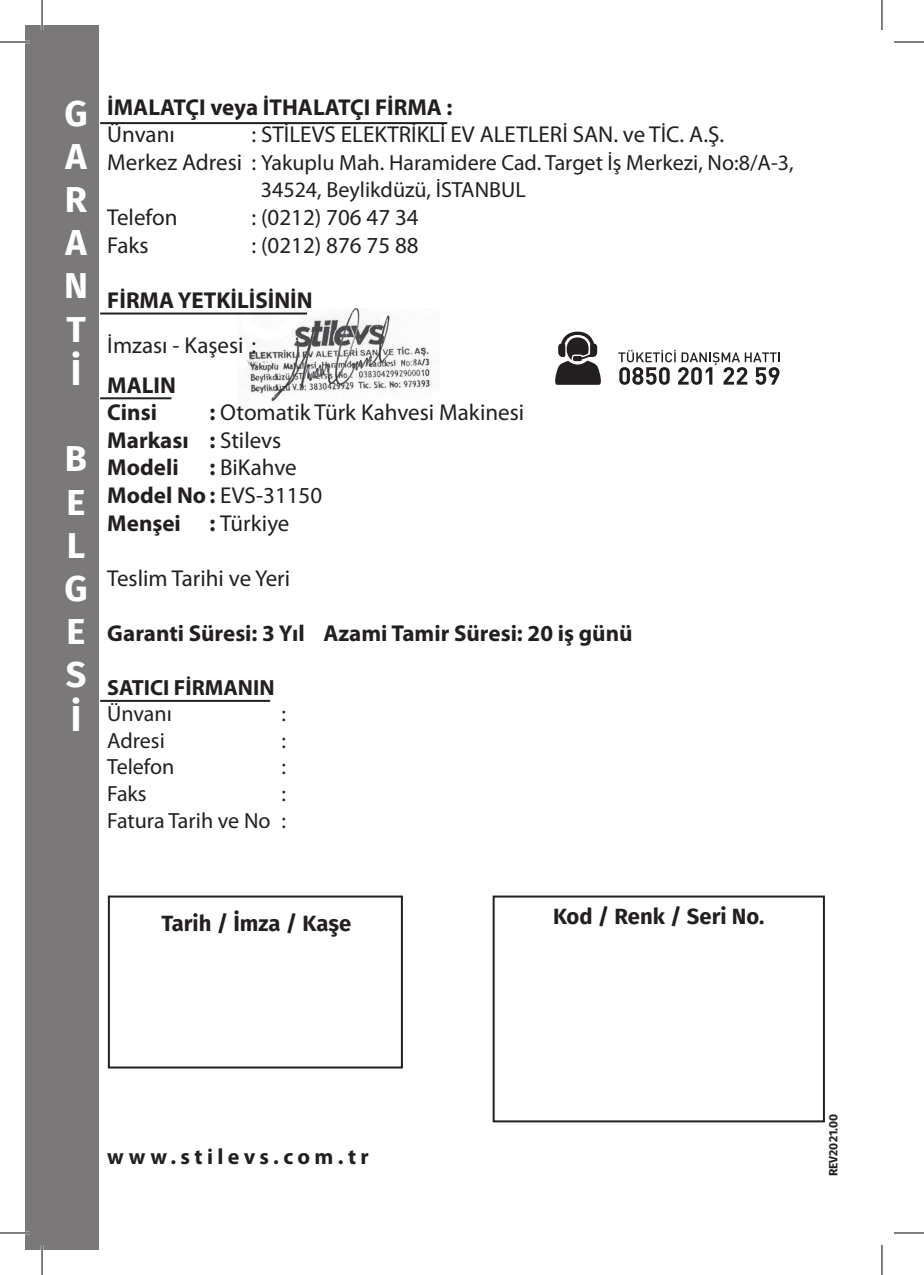
<style>
.page{position:relative;width:924px;height:1275px;background:#fff}
.page>*{position:absolute;margin:0;border:0;box-sizing:border-box;transform-origin:0 0}
.t1{font:700 36px/43.2px "Fira Sans";color:#fff;text-align:justify}
.t2{font:23px/27.6px "Myriad Pro";color:#231f20}
.t3{font:700 23px/27.6px "Myriad Pro";color:#231f20}
.t4{font:22px/27.6px "Myriad Pro";color:#231f20}
.t5{font:700 22px "Fira Sans";color:#231f20}
.t6{font:700 22px "Myriad Pro";letter-spacing:.2em;color:#231f20}
.t7{font:700 22px "Myriad Pro";color:#231f20}
.t8{font:700 12px "Fira Sans";color:#231f20}
.s1{font-size:23px}
.s2{font-weight:700}
</style>
<div class="page">
<div style="left:25px;top:25px;width:74px;height:1225px;background:#7b7879"></div>
<img style="left:238px;top:308px;width:199px;height:98px">
<div style="left:108px;top:895px;width:294px;height:173px;border:2px solid #231f20"></div>
<svg style="left:555px;top:331px;width:46px;height:54px"></svg>
<svg style="left:618px;top:350px;width:161px;height:35px"></svg>
<hr style="left:100px;top:122px;width:347px;height:2px;background:#231f20">
<hr style="left:100px;top:312px;width:207px;height:2px;background:#231f20">
<hr style="left:100px;top:397px;width:71px;height:2px;background:#231f20">
<hr style="left:100px;top:700px;width:170px;height:2px;background:#231f20">
<div style="left:492px;top:895px;width:332px;height:227px;border:2px solid #231f20"></div>
<hr style="left:0;top:41px;width:30px;height:2px;background:#fff">
<hr style="left:0;top:1231px;width:30px;height:3px;background:#fff">
<hr style="left:41px;top:0;width:2px;height:30px;background:#fff">
<hr style="left:41px;top:1245px;width:2px;height:30px;background:#fff">
<hr style="left:0;top:42px;width:30px;height:1px;background:#000">
<hr style="left:893px;top:42px;width:30px;height:1px;background:#000">
<hr style="left:0;top:1232px;width:30px;height:1px;background:#000">
<hr style="left:893px;top:1232px;width:30px;height:1px;background:#000">
<hr style="left:42px;top:0;width:1px;height:30px;background:#000">
<hr style="left:42px;top:1245px;width:1px;height:30px;background:#000">
<hr style="left:881px;top:0;width:1px;height:30px;background:#000">
<hr style="left:881px;top:1245px;width:1px;height:30px;background:#000">
<h1 class="t1" style="left:64px;top:89px;width:25px">G A R A N T İ</h1>
<h1 class="t1" style="left:64px;top:434px;width:25px">B E L G E S İ</h1>
<p class="t3" style="left:107px;top:92px;width:346px">İMALATÇI veya İTHALATÇI FİRMA :</p>
<p class="t2" style="left:107px;top:120px;width:69px">Ünvanı</p>
<p class="t2" style="left:251px;top:120px;width:474px">: STİLEVS ELEKTRİKLİ EV ALETLERİ SAN. ve TİC. A.Ş.</p>
<p class="t4" style="left:261px;top:148px;width:534px;text-indent:-153px"><span class="s1">Merkez Adresi :</span> Yakuplu Mah. Haramidere Cad. Target İş Merkezi, No:8/A-3,<br>34524, Beylikdüzü, İSTANBUL</p>
<p class="t2" style="left:107px;top:203px;width:72px">Telefon</p>
<p class="t2" style="left:251px;top:203px;width:169px">: (0212) 706 47 34</p>
<p class="t2" style="left:107px;top:231px;width:43px">Faks</p>
<p class="t2" style="left:251px;top:231px;width:169px">: (0212) 876 75 88</p>
<p class="t3" style="left:107px;top:285px;width:207px">FİRMA YETKİLİSİNİN</p>
<p class="t2" style="left:107px;top:331px;width:150px">İmzası - Kaşesi :</p>
<p class="t3" style="left:107px;top:370px;width:70px">MALIN<br>Cinsi</p>
<p class="t2" style="left:107px;top:398px;width:418px;text-indent:102px"><span class="s2">:</span> Otomatik Türk Kahvesi Makinesi<br><span class="s2">Markası :</span> Stilevs<br><span class="s2">Modeli</span></p>
<p class="t2" style="left:107px;top:453px;width:216px;text-indent:102px"><span class="s2">:</span> BiKahve<br><span class="s2">Model No:</span> EVS-31150<br><span class="s2">Menşei :</span> Türkiye</p>
<p class="t2" style="left:107px;top:564px;width:184px">Teslim Tarihi ve Yeri</p>
<p class="t3" style="left:107px;top:619px;width:526px">Garanti Süresi: 3 Yıl Azami Tamir Süresi: 20 iş günü</p>
<p class="t7" style="left:107px;top:673px;width:169px">SATICI FİRMANIN</p>
<p class="t4" style="left:107px;top:700px;width:66px">Ünvanı</p>
<p class="t4" style="left:281px;top:700px;width:6px">:</p>
<p class="t4" style="left:107px;top:726px;width:59px">Adresi</p>
<p class="t4" style="left:281px;top:726px;width:6px">:</p>
<p class="t4" style="left:107px;top:752px;width:69px">Telefon</p>
<p class="t4" style="left:281px;top:752px;width:6px">:</p>
<p class="t4" style="left:107px;top:779px;width:41px">Faks</p>
<p class="t4" style="left:107px;top:779px;width:180px;text-align:right">:<br>Fatura Tarih ve No :</p>
<p class="t5" style="left:161px;top:904px;width:191px">Tarih / İmza / Kaşe</p>
<p class="t5" style="left:553px;top:898px;width:213px">Kod / Renk / Seri No.</p>
<p class="t6" style="left:107px;top:1142px;width:263px">www.stilevs.com.tr</p>
<p class="t8" style="left:822px;top:1176px;width:64px;rotate:-90deg">REV2021.00</p>
</div>
